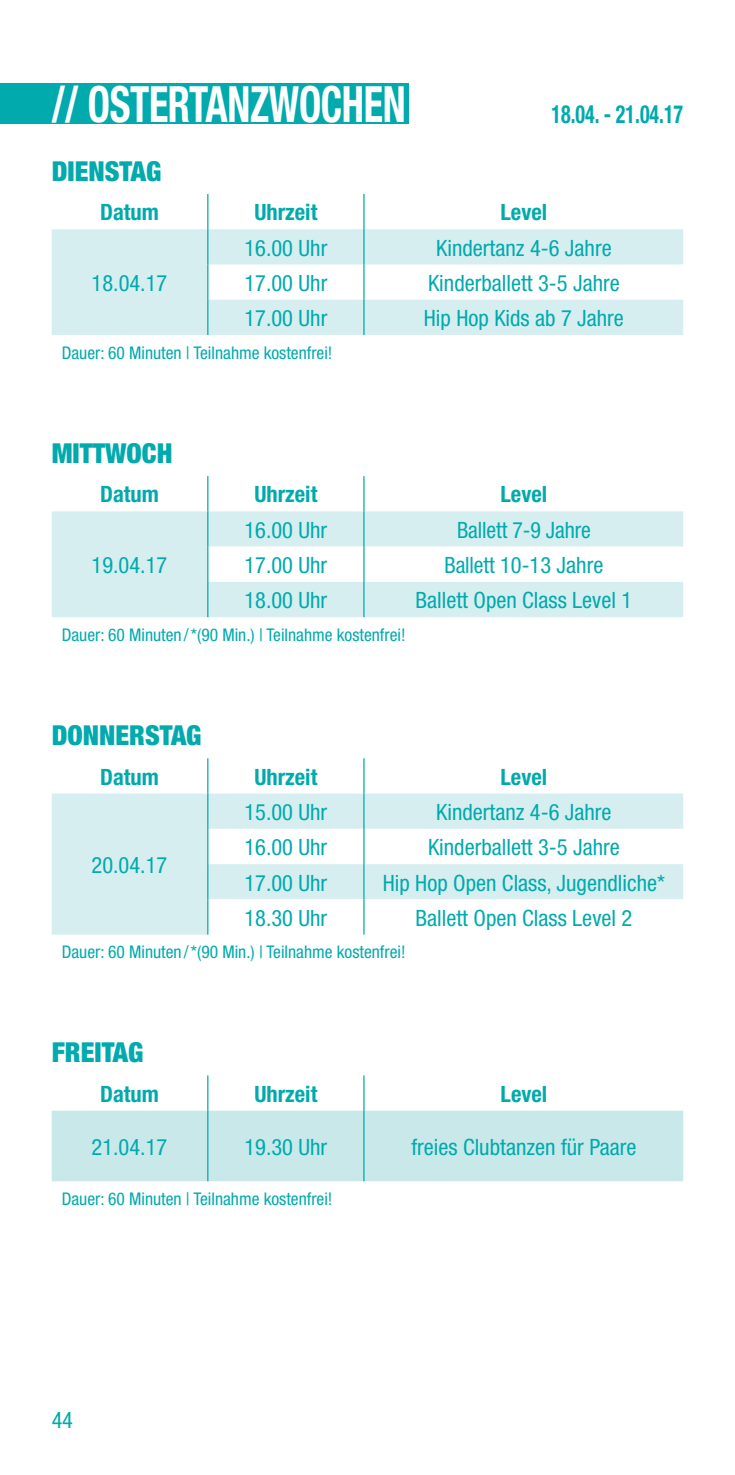
<style>
.page{position:relative;width:735px;height:1475px;background:#fff}
.page>*{position:absolute;margin:0;border:0;box-sizing:border-box;transform-origin:0 0}
.t1{font:700 condensed 50px "Helvetica Neue";letter-spacing:-.01em;color:#fff;scale:.8 1}
.t2{font:900 condensed 27.5px "Helvetica Neue";color:#00aaad}
.t3{font:700 condensed 25px "Helvetica Neue";color:#00aaad;scale:.8 1}
.t4{font:condensed 22.5px "Helvetica Neue";color:#00aaad}
.t5{font:700 condensed 22.5px "Helvetica Neue";color:#00aaad}
.t6{font:condensed 17.5px "Helvetica Neue";color:#00aaad}
</style>
<div class="page">
<div style="left:0;top:83px;width:409px;height:40px;background:#00aaad"></div>
<svg style="left:52px;top:229px;width:630px;height:106px;fill:#d6eeef"></svg>
<hr style="left:363px;top:194px;width:1px;height:35px;background:#00aaad">
<hr style="left:363px;top:229px;width:1px;height:35px;background:#00aaad">
<hr style="left:363px;top:264px;width:1px;height:36px;background:#00aaad">
<hr style="left:363px;top:300px;width:1px;height:35px;background:#00aaad">
<hr style="left:207px;top:229px;width:1px;height:35px;background:#00aaad">
<hr style="left:207px;top:264px;width:1px;height:36px;background:#00aaad">
<hr style="left:207px;top:300px;width:1px;height:35px;background:#00aaad">
<hr style="left:207px;top:194px;width:1px;height:35px;background:#00aaad">
<div style="left:52px;top:511px;width:630px;height:106px;background:#d6eeef"></div>
<svg style="left:208px;top:546px;width:474px;height:36px"></svg>
<hr style="left:363px;top:476px;width:1px;height:35px;background:#00aaad">
<hr style="left:363px;top:511px;width:1px;height:35px;background:#00aaad">
<hr style="left:363px;top:546px;width:1px;height:36px;background:#00aaad">
<hr style="left:207px;top:511px;width:1px;height:35px;background:#00aaad">
<hr style="left:207px;top:546px;width:1px;height:36px;background:#00aaad">
<hr style="left:207px;top:582px;width:1px;height:35px;background:#00aaad">
<hr style="left:363px;top:582px;width:1px;height:35px;background:#00aaad">
<hr style="left:207px;top:476px;width:1px;height:35px;background:#00aaad">
<div style="left:52px;top:793px;width:630px;height:141px;background:#d6eeef"></div>
<svg style="left:208px;top:828px;width:474px;height:106px"></svg>
<hr style="left:363px;top:899px;width:1px;height:35px;background:#00aaad">
<hr style="left:207px;top:758px;width:1px;height:35px;background:#00aaad">
<hr style="left:363px;top:758px;width:1px;height:35px;background:#00aaad">
<hr style="left:363px;top:793px;width:1px;height:36px;background:#00aaad">
<hr style="left:363px;top:828px;width:1px;height:36px;background:#00aaad">
<hr style="left:363px;top:864px;width:1px;height:35px;background:#00aaad">
<hr style="left:207px;top:793px;width:1px;height:36px;background:#00aaad">
<hr style="left:207px;top:828px;width:1px;height:36px;background:#00aaad">
<hr style="left:207px;top:864px;width:1px;height:35px;background:#00aaad">
<hr style="left:207px;top:899px;width:1px;height:35px;background:#00aaad">
<div style="left:52px;top:1110px;width:630px;height:71px;background:#c8e8ea"></div>
<hr style="left:207px;top:1075px;width:1px;height:35px;background:#00aaad">
<hr style="left:363px;top:1075px;width:1px;height:35px;background:#00aaad">
<hr style="left:363px;top:1110px;width:1px;height:71px;background:#00aaad">
<hr style="left:207px;top:1110px;width:1px;height:71px;background:#00aaad">
<h1 class="t1" style="left:52px;top:73px;width:443px">// Ostertanzwochen</h1>
<p class="t2" style="left:52px;top:154px;width:111px">DIENSTAG</p>
<p class="t3" style="left:551px;top:99px;width:166px">18.04. - 21.04.17</p>
<p class="t5" style="left:100px;top:199px;width:60px">Datum</p>
<p class="t5" style="left:254px;top:199px;width:64px">Uhrzeit</p>
<p class="t5" style="left:500px;top:199px;width:48px">Level</p>
<p class="t4" style="left:244px;top:235px;width:84px">16.00 Uhr</p>
<p class="t4" style="left:436px;top:235px;width:177px">Kindertanz 4-6 Jahre</p>
<p class="t4" style="left:244px;top:270px;width:84px">17.00 Uhr</p>
<p class="t4" style="left:427px;top:270px;width:193px">Kinderballett 3-5 Jahre</p>
<p class="t4" style="left:244px;top:305px;width:84px">17.00 Uhr</p>
<p class="t4" style="left:423px;top:305px;width:201px">Hip Hop Kids ab 7 Jahre</p>
<p class="t6" style="left:62px;top:342px;width:272px">Dauer: 60 Minuten | Teilnahme kostenfrei!</p>
<p class="t4" style="left:92px;top:270px;width:77px">18.04.17</p>
<p class="t2" style="left:52px;top:436px;width:122px">MITTWOC H</p>
<p class="t5" style="left:100px;top:481px;width:60px">Datum</p>
<p class="t5" style="left:254px;top:481px;width:64px">Uhrzeit</p>
<p class="t5" style="left:500px;top:481px;width:48px">Level</p>
<p class="t4" style="left:244px;top:517px;width:84px">16.00 Uhr</p>
<p class="t4" style="left:456px;top:517px;width:135px">Ballett 7-9 Jahre</p>
<p class="t4" style="left:244px;top:552px;width:84px">17.00 Uhr</p>
<p class="t4" style="left:444px;top:552px;width:160px">Ballett 10-13 Jahre</p>
<p class="t4" style="left:244px;top:587px;width:84px">18.00 Uhr</p>
<p class="t4" style="left:415px;top:587px;width:218px">Ballett Open Class Level 1</p>
<p class="t6" style="left:62px;top:624px;width:345px">Dauer: 60 Minuten /*(90 Min.) | Teilnahme kostenfrei!</p>
<p class="t4" style="left:92px;top:552px;width:77px">19.04.17</p>
<p class="t2" style="left:52px;top:718px;width:151px">DONNERSTAG</p>
<p class="t5" style="left:100px;top:763px;width:60px">Datum</p>
<p class="t5" style="left:254px;top:763px;width:64px">Uhrzeit</p>
<p class="t5" style="left:500px;top:763px;width:48px">Level</p>
<p class="t4" style="left:244px;top:799px;width:84px">15.00 Uhr</p>
<p class="t4" style="left:436px;top:799px;width:177px">Kindertanz 4-6 Jahre</p>
<p class="t4" style="left:244px;top:834px;width:84px">16.00 Uhr</p>
<p class="t4" style="left:427px;top:834px;width:193px">Kinderballett 3-5 Jahre</p>
<p class="t4" style="left:244px;top:869px;width:84px">17.00 Uhr</p>
<p class="t4" style="left:382px;top:869px;width:283px">Hip Hop Open Class, Jugendliche*</p>
<p class="t4" style="left:244px;top:905px;width:84px">18.30 Uhr</p>
<p class="t4" style="left:415px;top:905px;width:218px">Ballett Open Class Level 2</p>
<p class="t6" style="left:62px;top:942px;width:345px">Dauer: 60 Minuten /*(90 Min.) | Teilnahme kostenfrei!</p>
<p class="t4" style="left:92px;top:852px;width:77px">20.04.17</p>
<p class="t2" style="left:52px;top:1035px;width:93px">FREITAG</p>
<p class="t5" style="left:100px;top:1080px;width:60px">Datum</p>
<p class="t5" style="left:254px;top:1080px;width:64px">Uhrzeit</p>
<p class="t5" style="left:500px;top:1080px;width:48px">Level</p>
<p class="t4" style="left:92px;top:1133px;width:77px">21.04.17</p>
<p class="t4" style="left:244px;top:1133px;width:84px">19.30 Uhr</p>
<p class="t4" style="left:411px;top:1133px;width:226px">freies Clubtanzen für Paare</p>
<p class="t6" style="left:62px;top:1188px;width:272px">Dauer: 60 Minuten | Teilnahme kostenfrei!</p>
<p class="t4" style="left:52px;top:1407px;width:23px">44</p>
</div>
